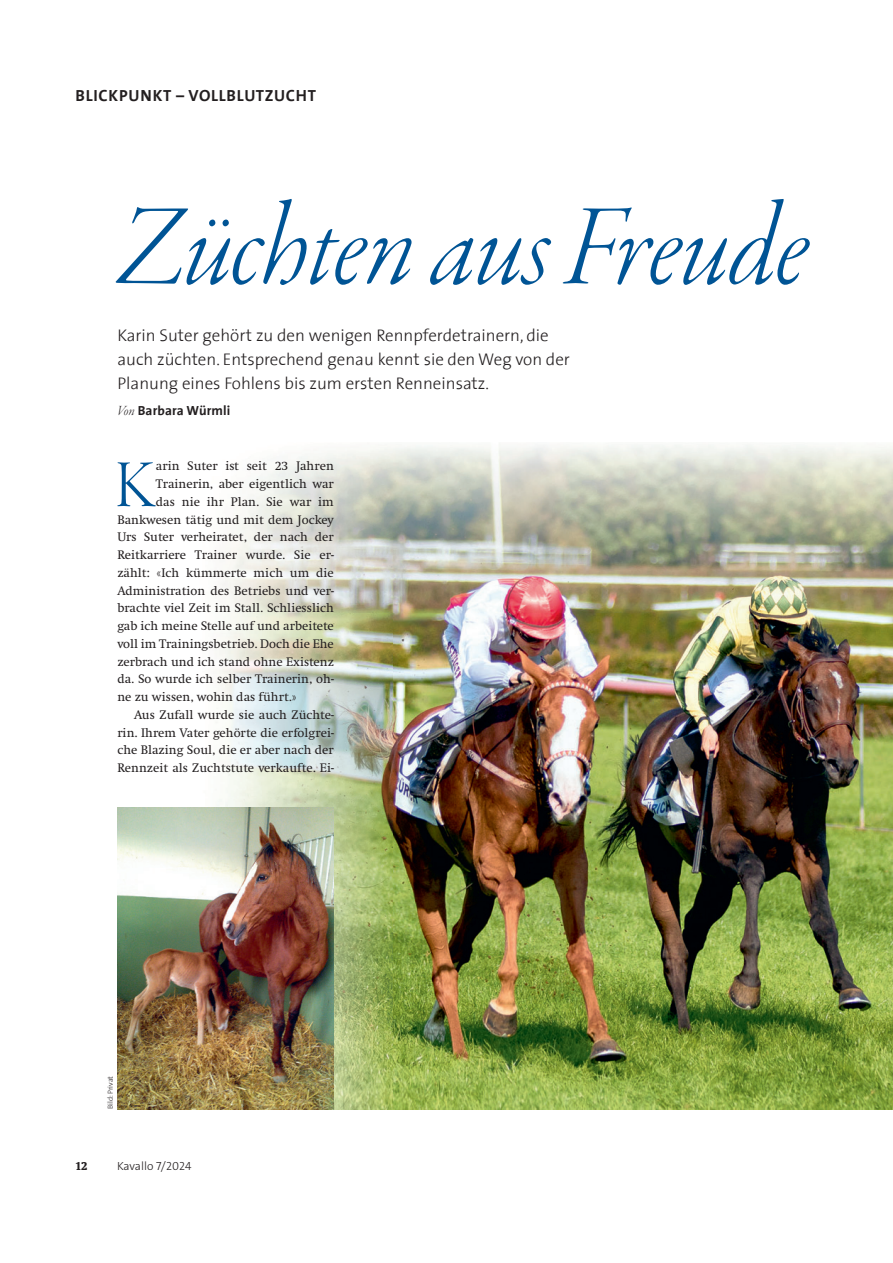
<style>
.page{position:relative;width:893px;height:1263px;background:#fff}
.page>*{position:absolute;margin:0;border:0;box-sizing:border-box;transform-origin:0 0}
.t1{font:121.2px "Garamond Premr Pro Lt It Disp";letter-spacing:-.01em;color:#005495}
.t2{font:68.7px "Garamond Premr Pro Lt Disp";color:#005495}
.t3{font:300 16.95px/23.7px "The Sans";color:#231f20}
.t4{font:700 16.2px "The Sans";letter-spacing:.045em;color:#231f20}
.t5{font:700 13.35px "The Sans";letter-spacing:.01em;color:#231f20}
.t6{font:12.9px "Swift";color:#231f20}
.t7{font:300 11.85px "The Sans Trial";color:#231f20}
.t8{font:700 condensed 11.85px "Swift";color:#231f20}
.t9{font:300 7.35px "The Sans";color:#231f20}
.s1{font-family:"Garamond Premr Pro Lt It Disp";font-weight:400;font-size:14.85px}
</style>
<div class="page">
<img style="left:192px;top:612px;width:701px;height:497px">
<img style="left:117px;top:808px;width:217px;height:301px">
<img style="left:221px;top:445px;width:672px;height:167px">
<p class="t4" style="left:76px;top:89px;width:242px">BLICKPUNKT – VOLLBLUTZUCHT</p>
<h1 class="t1" style="left:117px;top:170px;width:693px">Züchten aus Freude</h1>
<h3 class="t3" style="left:117px;top:325px;width:454px">Karin Suter gehört zu den wenigen Rennpferdetrainern, die auch züchten. Entsprechend genau kennt sie den Weg von der<br>Planung eines Fohlens bis zum ersten Renneinsatz.</h3>
<p class="t5" style="left:117px;top:405px;width:115px"><span class="s1">Von</span> Barbara Würmli</p>
<h2 class="t2" style="left:115px;top:442px;width:43px">K</h2>
<p class="t6" style="left:156px;top:461px;width:179px">arin Suter ist seit 23 Jahren</p>
<p class="t6" style="left:156px;top:479px;width:180px">Trainerin, aber eigentlich war</p>
<p class="t6" style="left:156px;top:497px;width:180px">das nie ihr Plan. Sie war im</p>
<p class="t6" style="left:117px;top:514px;width:218px">Bankwesen tätig und mit dem Jockey</p>
<p class="t6" style="left:117px;top:532px;width:218px">Urs Suter verheiratet, der nach der</p>
<p class="t6" style="left:117px;top:550px;width:218px">Reitkarriere Trainer wurde. Sie er-</p>
<p class="t6" style="left:117px;top:568px;width:218px">zählt: «Ich kümmerte mich um die</p>
<p class="t6" style="left:117px;top:585px;width:218px">Administration des Betriebs und ver-</p>
<p class="t6" style="left:117px;top:603px;width:218px">brachte viel Zeit im Stall. Schliesslich</p>
<p class="t6" style="left:117px;top:621px;width:218px">gab ich meine Stelle auf und arbeitete</p>
<p class="t6" style="left:117px;top:639px;width:218px">voll im Trainingsbetrieb. Doch die Ehe</p>
<p class="t6" style="left:117px;top:656px;width:218px">zerbrach und ich stand ohne Existenz</p>
<p class="t6" style="left:117px;top:674px;width:218px">da. So wurde ich selber Trainerin, oh-</p>
<p class="t6" style="left:117px;top:692px;width:181px">ne zu wissen, wohin das führt.»</p>
<p class="t6" style="left:134px;top:710px;width:201px">Aus Zufall wurde sie auch Züchte-</p>
<p class="t6" style="left:117px;top:727px;width:218px">rin. Ihrem Vater gehörte die erfolgrei-</p>
<p class="t6" style="left:117px;top:745px;width:218px">che Blazing Soul, die er aber nach der</p>
<p class="t6" style="left:117px;top:763px;width:218px">Rennzeit als Zuchtstute verkaufte. Ei-</p>
<p class="t9" style="left:107px;top:1109px;width:35px;rotate:-90deg">Bild: Privat</p>
<p class="t8" style="left:75px;top:1159px;width:13px">12</p>
<p class="t7" style="left:117px;top:1159px;width:76px">Kavallo 7/2024</p>
</div>
